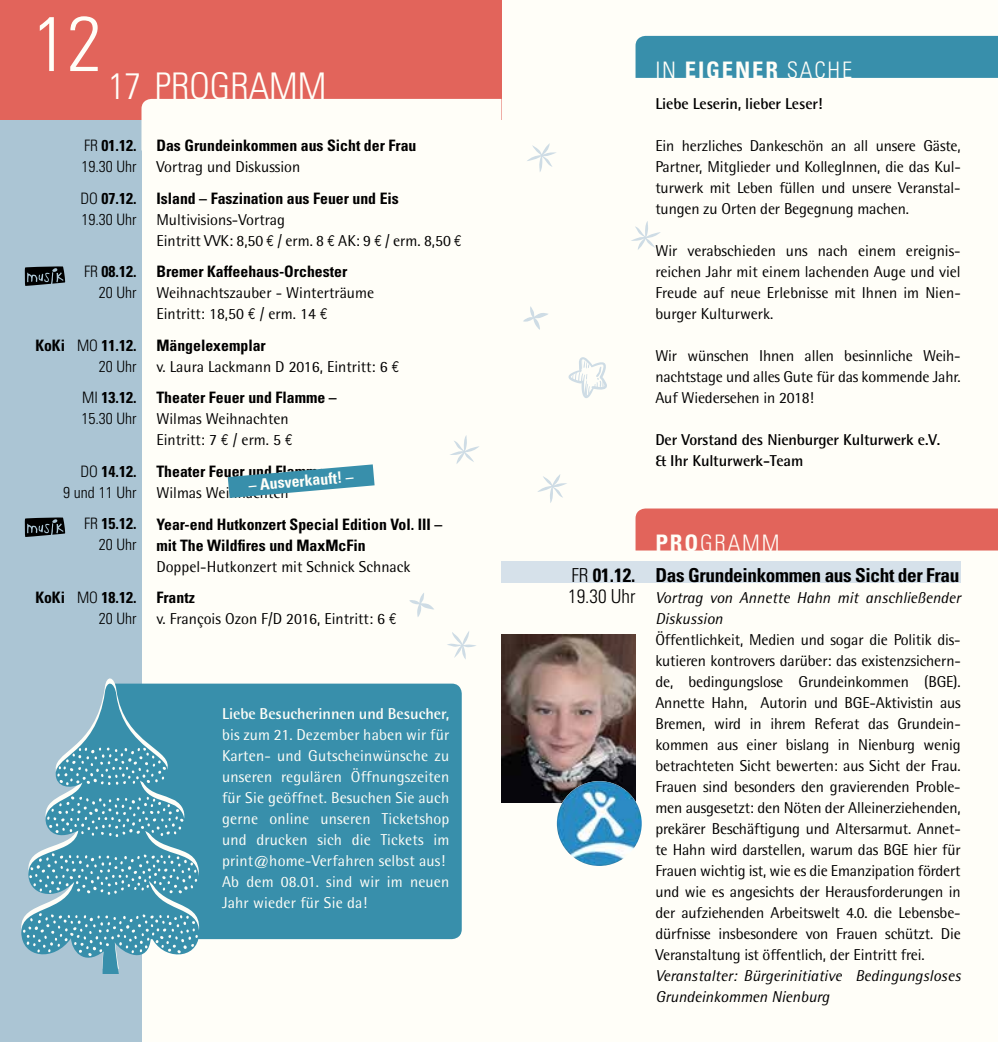
<style>
.page{position:relative;width:998px;height:1042px;background:#fff}
.page>*{position:absolute;margin:0;border:0;box-sizing:border-box;transform-origin:0 0}
.t1{font:300 condensed 77.35px "Univers";color:#fffef8}
.t2{font:300 condensed 36.75px "Univers";color:#fffef8}
.t3{font:300 condensed 22.75px "Univers";letter-spacing:.08em;color:#fffef8}
.t4{font:700 condensed 19.25px "Univers";letter-spacing:-.02em;color:#000}
.t5{font:300 condensed 19.25px/21px "Univers";color:#000}
.t6{font:15.75px/21px "AT Rotis Semi Sans";color:#000;text-align:justify}
.t7{font:15.75px/21px "AT Rotis Semi Sans";letter-spacing:.01em;color:#fffef8}
.t8{font:700 condensed 15.75px/21px "Univers";color:#000}
.t9{font:300 condensed 15.75px/21px "Univers";color:#000;text-align:right}
.t10{font:italic 15.75px/21px "AT Rotis Semi Sans";color:#000}
.t11{font:700 15.75px/21px "AT Rotis Semi Sans";letter-spacing:-.01em;color:#000}
.t12{font:700 15.75px "AT Rotis Semi Sans";color:#fffef8}
.t13{font:700 condensed 15.75px "Univers";color:#fffef8}
.s1{font-weight:700}
.s2{font-family:"Euro Mono"}
</style>
<div class="page">
<div style="left:0;top:0;width:997px;height:1042px;background:#fffef8"></div>
<svg style="left:447px;top:631px;width:29px;height:28px"></svg>
<svg style="left:450px;top:435px;width:29px;height:29px"></svg>
<svg style="left:409px;top:593px;width:25px;height:24px"></svg>
<div style="left:0;top:98px;width:141px;height:944px;background:#abc5d4"></div>
<div style="left:0;top:0;width:501px;height:120px;background:#e2645b"></div>
<svg style="left:141px;top:99px;width:360px;height:51px"></svg>
<svg style="left:25px;top:266px;width:41px;height:20px"></svg>
<svg style="left:25px;top:517px;width:41px;height:20px"></svg>
<div style="left:201px;top:683px;width:260px;height:256px;background:#388fab"></div>
<svg style="left:228px;top:464px;width:146px;height:34px"></svg>
<svg style="left:21px;top:679px;width:180px;height:295px"></svg>
<svg style="left:22px;top:746px;width:177px;height:211px"></svg>
<svg style="left:631px;top:221px;width:29px;height:29px"></svg>
<svg style="left:527px;top:143px;width:29px;height:29px"></svg>
<svg style="left:537px;top:474px;width:30px;height:29px"></svg>
<svg style="left:523px;top:306px;width:25px;height:24px"></svg>
<div style="left:501px;top:561px;width:459px;height:21px;background:#d6e1ea"></div>
<div style="left:635px;top:36px;width:362px;height:42px;background:#388fab"></div>
<div style="left:635px;top:508px;width:362px;height:42px;background:#e2645b"></div>
<img style="left:501px;top:634px;width:134px;height:168px">
<img style="left:556px;top:781px;width:85px;height:85px;border-radius:42px">
<svg style="left:568px;top:357px;width:39px;height:41px"></svg>
<h1 class="t1" style="left:33px;top:-3px;width:70px">12</h1>
<h2 class="t2" style="left:108px;top:64px;width:219px">17 PROGRAMM</h2>
<p class="t9" style="left:81px;top:135px;width:57px;text-align:left">FR <span class="s1">01.12.<br></span>19.30 Uhr</p>
<p class="t9" style="left:80px;top:188px;width:57px;text-align:left">DO <span class="s1">07.12.<br></span>19.30 Uhr</p>
<p class="t9" style="left:84px;top:261px;width:54px">FR <span class="s1">08.12.<br></span>20 Uhr</p>
<p class="t8" style="left:35px;top:335px;width:31px">KoKi</p>
<p class="t9" style="left:77px;top:335px;width:61px">MO <span class="s1">11.12.<br></span>20 Uhr</p>
<p class="t9" style="left:81px;top:387px;width:57px;text-align:left">MI <span class="s1">13.12.<br></span>15.30 Uhr</p>
<p class="t9" style="left:63px;top:461px;width:75px">DO <span class="s1">14.12.<br></span>9 und 11 Uhr</p>
<p class="t9" style="left:84px;top:513px;width:54px">FR <span class="s1">15.12.<br></span>20 Uhr</p>
<p class="t8" style="left:35px;top:587px;width:31px">KoKi</p>
<p class="t9" style="left:77px;top:587px;width:61px">MO <span class="s1">18.12.<br></span>20 Uhr</p>
<p class="t8" style="left:156px;top:135px;width:261px">Das Grundeinkommen aus Sicht der Frau</p>
<p class="t6" style="left:156px;top:156px;width:145px">Vortrag und Diskussion</p>
<p class="t8" style="left:156px;top:188px;width:244px">Island – Faszination aus Feuer und Eis</p>
<p class="t6" style="left:156px;top:209px;width:307px">Multivisions-Vortrag<br>Eintritt VVK: 8,50 <span class="s2">€</span> / erm. 8 <span class="s2">€</span> AK: 9 <span class="s2">€</span> / erm. 8,50 <span class="s2">€</span></p>
<p class="t8" style="left:156px;top:261px;width:192px">Bremer Kaffeehaus-Orchester</p>
<p class="t6" style="left:156px;top:282px;width:219px">Weihnachtszauber - Winterträume<br>Eintritt: 18,50 <span class="s2">€</span> / erm. 14 <span class="s2">€</span></p>
<p class="t8" style="left:156px;top:335px;width:111px">Mängelexemplar</p>
<p class="t6" style="left:156px;top:356px;width:244px">v. Laura Lackmann D 2016, Eintritt: 6 <span class="s2">€</span></p>
<p class="t8" style="left:156px;top:387px;width:182px">Theater Feuer und Flamme –</p>
<p class="t6" style="left:156px;top:408px;width:138px">Wilmas Weihnachten<br>Eintritt: 7 <span class="s2">€</span> / erm. 5 <span class="s2">€</span></p>
<p class="t8" style="left:156px;top:461px;width:182px">Theater Feuer und Flamme –</p>
<p class="t6" style="left:156px;top:482px;width:134px">Wilmas Weihnachten</p>
<p class="t8" style="left:156px;top:513px;width:287px">Year-end Hutkonzert Special Edition Vol. III – mit The Wildfires und MaxMcFin</p>
<p class="t6" style="left:156px;top:555px;width:256px">Doppel-Hutkonzert mit Schnick Schnack</p>
<p class="t8" style="left:156px;top:587px;width:40px">Frantz</p>
<p class="t6" style="left:156px;top:608px;width:242px">v. François Ozon F/D 2016, Eintritt: 6 <span class="s2">€</span></p>
<p class="t13" style="left:248px;top:476px;width:106px;rotate:-5deg">– Ausverkauft! –</p>
<p class="t12" style="left:222px;top:703px;width:229px">Liebe Besucherinnen und Besucher,</p>
<p class="t7" style="left:222px;top:723px;width:229px">bis zum 21. Dezember haben wir für<br>Karten- und Gutscheinwünsche zu unseren regulären Öffnungszeiten für Sie geöffnet. Besuchen Sie auch gerne online unseren Ticketshop und drucken sich die Tickets im print@home-Verfahren selbst aus!<br>Ab dem 08.01. sind wir im neuen<br>Jahr wieder für Sie da!</p>
<h3 class="t3" style="left:655px;top:56px;width:198px">IN <span class="s1">EIGENER</span> SACHE</h3>
<p class="t11" style="left:655px;top:93px;width:169px">Liebe Leserin, lieber Leser!</p>
<p class="t6" style="left:655px;top:135px;width:307px">Ein herzliches Dankeschön an all unsere Gäste, Partner, Mitglieder und KollegInnen, die das Kul&shy;turwerk mit Leben füllen und unsere Veranstal&shy;tungen zu Orten der Begegnung machen.</p>
<p class="t6" style="left:655px;top:240px;width:307px">Wir verabschieden uns nach einem ereignis&shy;reichen Jahr mit einem lachenden Auge und viel Freude auf neue Erlebnisse mit Ihnen im Nien&shy;burger Kulturwerk.</p>
<p class="t6" style="left:655px;top:345px;width:307px">Wir wünschen Ihnen allen besinnliche Weih&shy;nachtstage und alles Gute für das kommende Jahr.<br>Auf Wiedersehen in 2018!</p>
<p class="t11" style="left:655px;top:429px;width:286px">Der Vorstand des Nienburger Kulturwerk e.V. &amp; Ihr Kulturwerk-Team</p>
<p class="t5" style="left:568px;top:564px;width:69px">FR <span class="s1">01.12.<br></span>19.30 Uhr</p>
<h3 class="t3" style="left:655px;top:529px;width:126px"><span class="s1">PRO</span>GRAMM</h3>
<p class="t4" style="left:655px;top:563px;width:305px">Das Grundeinkommen aus Sicht der Frau</p>
<p class="t10" style="left:655px;top:587px;width:307px">Vortrag von Annette Hahn mit anschließender<br>Diskussion</p>
<p class="t6" style="left:655px;top:629px;width:307px">Öffentlichkeit, Medien und sogar die Politik dis&shy;kutieren kontrovers darüber: das existenzsichern&shy;de, bedingungslose Grundeinkommen (BGE).<br>Annette Hahn, Autorin und BGE-Aktivistin aus Bremen, wird in ihrem Referat das Grundein&shy;kommen aus einer bislang in Nienburg wenig betrachteten Sicht bewerten: aus Sicht der Frau.<br>Frauen sind besonders den gravierenden Proble&shy;men ausgesetzt: den Nöten der Alleinerziehenden, prekärer Beschäftigung und Altersarmut. Annet&shy;te Hahn wird darstellen, warum das BGE hier für Frauen wichtig ist, wie es die Emanzipation fördert und wie es angesichts der Herausforderungen in der aufziehenden Arbeitswelt 4.0. die Lebensbe&shy;dürfnisse insbesondere von Frauen schützt. Die Veranstaltung ist öffentlich, der Eintritt frei.</p>
<p class="t10" style="left:655px;top:965px;width:307px">Veranstalter: Bürgerinitiative Bedingungsloses<br>Grundeinkommen Nienburg</p>
</div>
